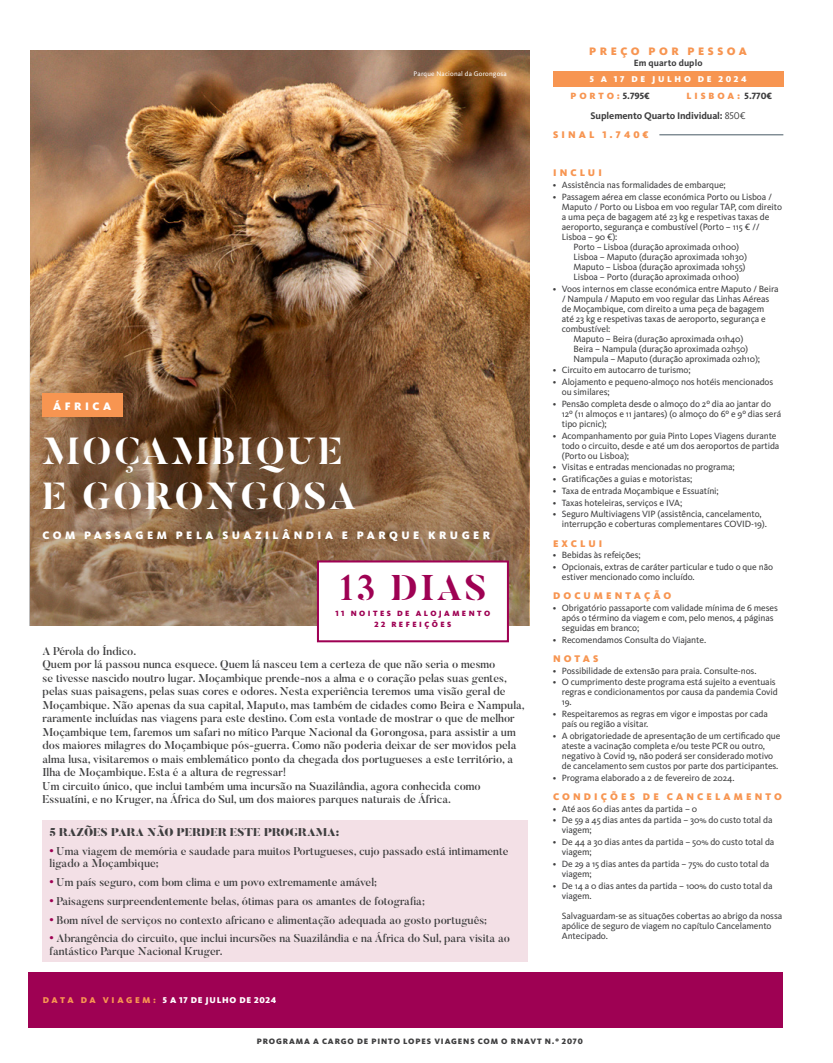
<style>
.page{position:relative;width:833px;height:1063px;background:#fff}
.page>*{position:absolute;margin:0;border:0;box-sizing:border-box;transform-origin:0 0}
.Titulo_branco{font:700 37.5px/45px "Butler Stencil";letter-spacing:.075em;color:#fff}
.Selo_Dias{font:700 35.5px "Butler Stencil";letter-spacing:.075em;color:#9e0153}
.Texto_Intro{font:500 11.25px/13.5px "Butler";color:#3e3e3f}
.INFO_EXTRA{font:900 11.25px "Kievit OT";letter-spacing:.31em;color:#fff}
.Texto_Intro-2{font:900 11.25px "Butler";color:#3e3e3f}
.t1{font:900 11.25px "Kievit OT";letter-spacing:.31em;color:#f79551}
.Localizacao{font:900 11.25px "Kievit OT";letter-spacing:.31em;color:#fff}
.Bullets_Titulo{font:900 10px "Kievit OT";letter-spacing:.31em;color:#f79551}
.t2{font:700 10px "Kievit OT";letter-spacing:-.01em;color:#3e3e3f}
.t3{font:9.38px/10px "Kievit OT";letter-spacing:-.01em;color:#3e3e3f}
.t4{font:900 9.38px "Kievit OT";letter-spacing:.31em;color:#f79551}
.t5{font:700 9.38px "Kievit OT";letter-spacing:.01em;color:#3e3e3f}
.Datas_Titulo{font:900 8.75px "Kievit OT";letter-spacing:.085em;color:#fff}
.Datas_Titulo-2{font:900 8.75px "Kievit OT";letter-spacing:.305em;color:#fff}
.t6{font:900 8.12px "Kievit OT";letter-spacing:.11em;color:#3e3e3f}
.Selo_alojamneto_refeicoes{font:900 7.88px/11.2px "Kievit OT";letter-spacing:.31em;color:#9e0153;text-align:center}
.Legenda{font:6.88px "Kievit OT";letter-spacing:.025em;color:#fff}
.s1{font-family:"Kievit OT";font-weight:900;font-size:15px;color:#9e0153}
.s2{color:#f79551}
.s3{font-weight:800;color:#3e3e3f}
.s4{font-weight:400}
</style>
<div class="page">
<div style="left:29px;top:972px;width:754px;height:56px;background:#9e0153"></div>
<hr style="left:659px;top:134px;width:124px;height:1px;background:#6b7a83">
<div style="left:553px;top:71px;width:230px;height:16px;background:#f79551"></div>
<div style="left:43px;top:821px;width:485px;height:141px;background:#f3e0e6"></div>
<img style="left:29px;top:50px;width:500px;height:575px">
<div style="left:43px;top:394px;width:80px;height:23px;background:#f79551"></div>
<div style="left:317px;top:560px;width:192px;height:82px;background:#fff;border:2px solid #9e0153"></div>
<p class="Legenda" style="left:413px;top:69px;width:95px">Parque Nacional da Gorongosa</p>
<p class="Localizacao" style="left:53px;top:399px;width:60px">ÁFRICA</p>
<p class="Titulo_branco" style="left:43px;top:429px;width:315px">MOÇAMBIQUE<br>E GORONGOSA</p>
<p class="INFO_EXTRA" style="left:43px;top:529px;width:449px">COM PASSAGEM PELA SUAZILÂNDIA E PARQUE KRUGER</p>
<p class="Selo_Dias" style="left:339px;top:565px;width:149px">13 DIAS</p>
<p class="Selo_alojamneto_refeicoes" style="left:335px;top:608px;width:156px">11 NOITES DE ALOJAMENTO<br>22 REFEIÇÕES</p>
<p class="Texto_Intro" style="left:43px;top:644px;width:95px">A Pérola do Índico.</p>
<p class="Texto_Intro" style="left:43px;top:658px;width:484px">Quem por lá passou nunca esquece. Quem lá nasceu tem a certeza de que não seria o mesmo<br>se tivesse nascido noutro lugar. Moçambique prende-nos a alma e o coração pelas suas gentes, pelas suas paisagens, pelas suas cores e odores. Nesta experiência teremos uma visão geral de Moçambique. Não apenas da sua capital, Maputo, mas também de cidades como Beira e Nampula, raramente incluídas nas viagens para este destino. Com esta vontade de mostrar o que de melhor Moçambique tem, faremos um safari no mítico Parque Nacional da Gorongosa, para assistir a um dos maiores milagres do Moçambique pós-guerra. Como não poderia deixar de ser movidos pela alma lusa, visitaremos o mais emblemático ponto da chegada dos portugueses a este território, a Ilha de Moçambique. Esta é a altura de regressar!</p>
<p class="Texto_Intro" style="left:43px;top:779px;width:440px">Um circuito único, que inclui também uma incursão na Suazilândia, agora conhecida como<br>Essuatíni, e no Kruger, na África do Sul, um dos maiores parques naturais de África.</p>
<p class="Texto_Intro-2" style="left:50px;top:825px;width:291px">5 RAZÕES PARA NÃO PERDER ESTE PROGRAMA:</p>
<p class="Texto_Intro" style="left:50px;top:845px;width:460px;line-height:12.5px"><span class="s1">·</span> Uma viagem de memória e saudade para muitos Portugueses, cujo passado está intimamente ligado a Moçambique;</p>
<p class="Texto_Intro" style="left:50px;top:875px;width:329px"><span class="s1">·</span> Um país seguro, com bom clima e um povo extremamente amável;</p>
<p class="Texto_Intro" style="left:50px;top:894px;width:377px"><span class="s1">·</span> Paisagens surpreendentemente belas, ótimas para os amantes de fotografia;</p>
<p class="Texto_Intro" style="left:50px;top:913px;width:439px"><span class="s1">·</span> Bom nível de serviços no contexto africano e alimentação adequada ao gosto português;</p>
<p class="Texto_Intro" style="left:50px;top:932px;width:462px;line-height:12.5px"><span class="s1">·</span> Abrangência do circuito, que inclui incursões na Suazilândia e na África do Sul, para visita ao fantástico Parque Nacional Kruger.</p>
<p class="Datas_Titulo" style="left:43px;top:995px;width:235px"><span class="s2">DATA DA VIAGEM:</span> 5 A 17 DE JULHO DE 2024</p>
<p class="t1" style="left:589px;top:44px;width:159px">PREÇO POR PESSOA</p>
<p class="t5" style="left:634px;top:57px;width:70px">Em quarto duplo</p>
<p class="Datas_Titulo-2" style="left:589px;top:74px;width:158px">5 A 17 DE JULHO DE 2024</p>
<p class="t4" style="left:570px;top:91px;width:81px">PORTO:<span class="s3">5.795€</span></p>
<p class="t4" style="left:686px;top:91px;width:87px">LISBOA: <span class="s3">5.770€</span></p>
<p class="t2" style="left:590px;top:110px;width:156px">Suplemento Quarto Individual: <span class="s4">850€</span></p>
<p class="Bullets_Titulo" style="left:553px;top:129px;width:97px">SINAL 1.740€</p>
<p class="Bullets_Titulo" style="left:553px;top:167px;width:50px">INCLUI</p>
<p class="t3" style="left:553px;top:180px;width:174px">• Assistência nas formalidades de embarque;</p>
<p class="t3" style="left:553px;top:192px;width:221px">• Passagem aérea em classe económica Porto ou Lisboa /</p>
<p class="t3" style="left:562px;top:202px;width:222px">Maputo / Porto ou Lisboa em voo regular TAP, com direito</p>
<p class="t3" style="left:562px;top:212px;width:209px">a uma peça de bagagem até 23 kg e respetivas taxas de</p>
<p class="t3" style="left:562px;top:222px;width:199px">aeroporto, segurança e combustível (Porto – 115 € //</p>
<p class="t3" style="left:562px;top:232px;width:57px">Lisboa – 90 €):</p>
<p class="t3" style="left:573px;top:242px;width:167px">Porto – Lisboa (duração aproximada 01h00)</p>
<p class="t3" style="left:573px;top:252px;width:175px">Lisboa – Maputo (duração aproximada 10h30)</p>
<p class="t3" style="left:573px;top:262px;width:173px">Maputo – Lisboa (duração aproximada 10h55)</p>
<p class="t3" style="left:573px;top:272px;width:167px">Lisboa – Porto (duração aproximada 01h00)</p>
<p class="t3" style="left:553px;top:283px;width:227px">• Voos internos em classe económica entre Maputo / Beira</p>
<p class="t3" style="left:562px;top:293px;width:209px">/ Nampula / Maputo em voo regular das Linhas Aéreas</p>
<p class="t3" style="left:562px;top:303px;width:204px">de Moçambique, com direito a uma peça de bagagem</p>
<p class="t3" style="left:562px;top:313px;width:206px">até 23 kg e respetivas taxas de aeroporto, segurança e</p>
<p class="t3" style="left:562px;top:323px;width:50px">combustível:</p>
<p class="t3" style="left:573px;top:333px;width:171px">Maputo – Beira (duração aproximada 01h40)</p>
<p class="t3" style="left:573px;top:343px;width:176px">Beira – Nampula (duração aproximada 02h50)</p>
<p class="t3" style="left:573px;top:353px;width:188px">Nampula – Maputo (duração aproximada 02h10);</p>
<p class="t3" style="left:553px;top:365px;width:139px">• Circuito em autocarro de turismo;</p>
<p class="t3" style="left:562px;top:377px;width:213px;text-indent:-9px">• Alojamento e pequeno-almoço nos hotéis mencionados ou similares;</p>
<p class="t3" style="left:562px;top:399px;width:221px;text-indent:-9px">• Pensão completa desde o almoço do 2º dia ao jantar do<br>12º (11 almoços e 11 jantares) (o almoço do 6º e 9º dias será tipo picnic);</p>
<p class="t3" style="left:562px;top:430px;width:219px;text-indent:-9px">• Acompanhamento por guia Pinto Lopes Viagens durante todo o circuito, desde e até um dos aeroportos de partida (Porto ou Lisboa);</p>
<p class="t3" style="left:553px;top:462px;width:183px">• Visitas e entradas mencionadas no programa;</p>
<p class="t3" style="left:553px;top:474px;width:141px">• Gratificações a guias e motoristas;</p>
<p class="t3" style="left:553px;top:486px;width:167px">• Taxa de entrada Moçambique e Essuatíni;</p>
<p class="t3" style="left:553px;top:497px;width:131px">• Taxas hoteleiras, serviços e IVA;</p>
<p class="t3" style="left:562px;top:509px;width:206px;text-indent:-9px">• Seguro Multiviagens VIP (assistência, cancelamento, interrupção e coberturas complementares COVID-19).</p>
<p class="Bullets_Titulo" style="left:553px;top:537px;width:51px">EXCLUI</p>
<p class="t3" style="left:553px;top:550px;width:89px">• Bebidas às refeições;</p>
<p class="t3" style="left:562px;top:562px;width:213px;text-indent:-9px">• Opcionais, extras de caráter particular e tudo o que não estiver mencionado como incluído.</p>
<p class="Bullets_Titulo" style="left:553px;top:590px;width:120px">DOCUMENTAÇÃO</p>
<p class="t3" style="left:562px;top:603px;width:218px;text-indent:-9px">• Obrigatório passaporte com validade mínima de 6 meses após o término da viagem e com, pelo menos, 4 páginas seguidas em branco;</p>
<p class="t3" style="left:553px;top:634px;width:155px">• Recomendamos Consulta do Viajante.</p>
<p class="Bullets_Titulo" style="left:553px;top:652px;width:47px">NOTAS</p>
<p class="t3" style="left:553px;top:665px;width:205px">• Possibilidade de extensão para praia. Consulte-nos.</p>
<p class="t3" style="left:562px;top:677px;width:218px;text-indent:-9px">• O cumprimento deste programa está sujeito a eventuais regras e condicionamentos por causa da pandemia Covid<br>19.</p>
<p class="t3" style="left:562px;top:709px;width:207px;text-indent:-9px">• Respeitaremos as regras em vigor e impostas por cada país ou região a visitar.</p>
<p class="t3" style="left:562px;top:731px;width:220px;text-indent:-9px">• A obrigatoriedade de apresentação de um certificado que ateste a vacinação completa e/ou teste PCR ou outro, negativo à Covid 19, não poderá ser considerado motivo de cancelamento sem custos por parte dos participantes.</p>
<p class="t3" style="left:553px;top:772px;width:183px">• Programa elaborado a 2 de fevereiro de 2024.</p>
<p class="Bullets_Titulo" style="left:553px;top:790px;width:230px">CONDIÇÕES DE CANCELAMENTO</p>
<p class="t3" style="left:553px;top:803px;width:146px">• Até aos 60 dias antes da partida – 0</p>
<p class="t3" style="left:562px;top:815px;width:212px;text-indent:-9px">• De 59 a 45 dias antes da partida – 30% do custo total da viagem;</p>
<p class="t3" style="left:562px;top:837px;width:214px;text-indent:-9px">• De 44 a 30 dias antes da partida – 50% do custo total da viagem;</p>
<p class="t3" style="left:562px;top:859px;width:209px;text-indent:-9px">• De 29 a 15 dias antes da partida – 75% do custo total da viagem;</p>
<p class="t3" style="left:562px;top:880px;width:212px;text-indent:-9px">• De 14 a 0 dias antes da partida – 100% do custo total da viagem.</p>
<p class="t3" style="left:562px;top:910px;width:222px">Salvaguardam-se as situações cobertas ao abrigo da nossa apólice de seguro de viagem no capítulo Cancelamento<br>Antecipado.</p>
<p class="t6" style="left:257px;top:1036px;width:328px">PROGRAMA A CARGO DE PINTO LOPES VIAGENS COM O RNAVT N.º 2070</p>
</div>
